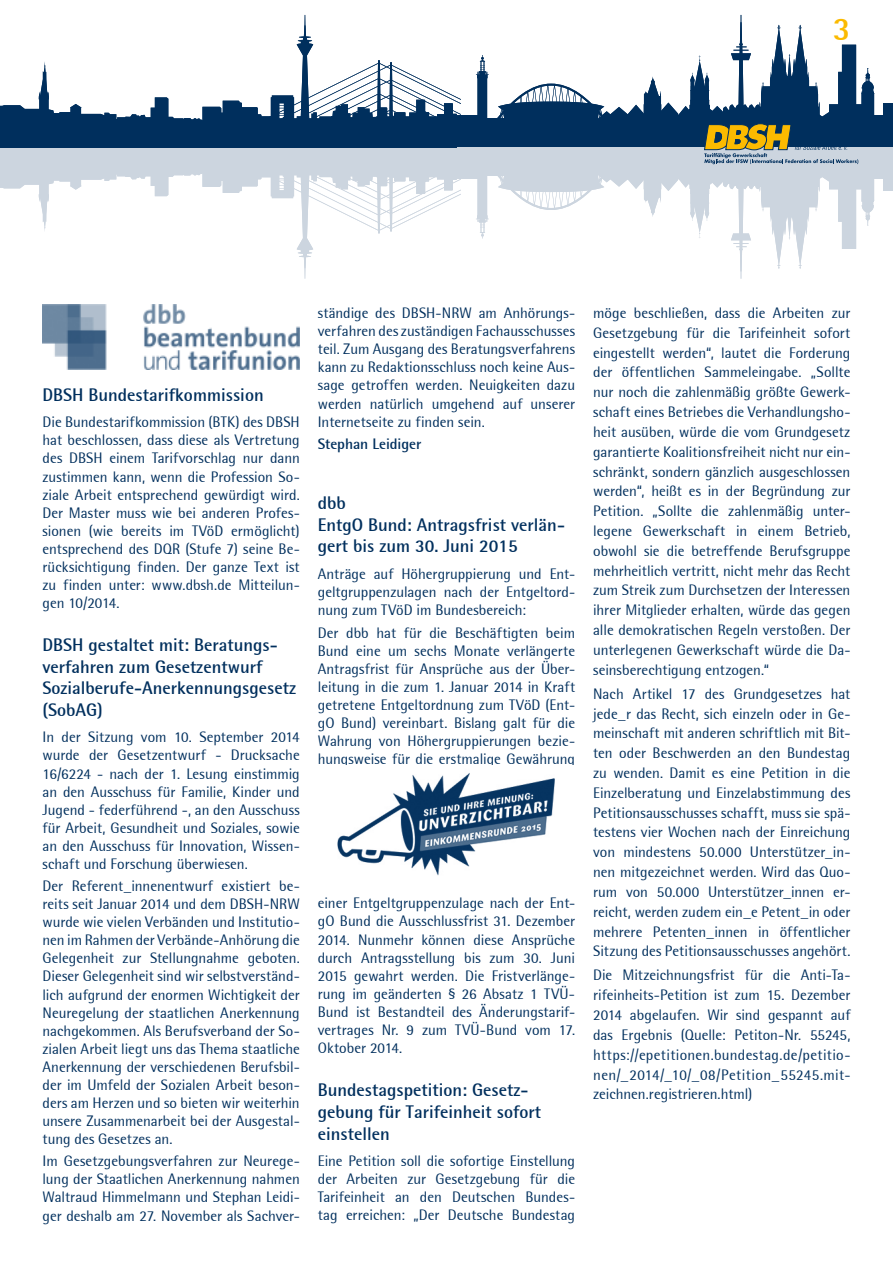
<style>
.page{position:relative;width:893px;height:1263px;background:#fff}
.page>*{position:absolute;margin:0;border:0;box-sizing:border-box;transform-origin:0 0}
.t1{font:700 33px "Rotis Semi Sans";color:#fbba00}
.t2{font:700 18px/21.8px "Rotis Semi Sans";color:#002f5d}
.t3{font:15px/19.8px "Rotis Semi Sans";color:#002f5d;text-align:justify}
.t4{font:700 15px "Rotis Semi Sans";letter-spacing:-.005em;color:#002f5d}
</style>
<div class="page">
<svg style="left:0;top:147px;width:461px;height:132px"></svg>
<svg style="left:0;top:15px;width:461px;height:107px"></svg>
<div style="left:0;top:122px;width:461px;height:25px;background:#002f5d"></div>
<div style="left:864px;top:158px;width:25px;height:21px;background:#ccd5df"></div>
<div style="left:883px;top:158px;width:10px;height:33px;background:#ccd5df"></div>
<div style="left:458px;top:158px;width:24px;height:21px;background:#ccd5df"></div>
<div style="left:458px;top:147px;width:435px;height:17px;background:#ccd5df"></div>
<div style="left:864px;top:115px;width:25px;height:20px;background:#002f5d"></div>
<div style="left:883px;top:103px;width:10px;height:32px;background:#002f5d"></div>
<div style="left:458px;top:115px;width:24px;height:20px;background:#002f5d"></div>
<div style="left:458px;top:129px;width:435px;height:18px;background:#002f5d"></div>
<svg style="left:476px;top:15px;width:398px;height:264px"></svg>
<img style="left:337px;top:773px;width:218px;height:103px">
<img style="left:43px;top:305px;width:257px;height:65px">
<h1 class="t1" style="left:833px;top:9px;width:19px">3</h1>
<p class="t2" style="left:43px;top:383px;width:223px">DBSH Bundestarifkommission</p>
<p class="t3" style="left:43px;top:413px;width:259px;line-height:18px">Die Bundestarifkommission (BTK) des DBSH hat beschlossen, dass diese als Vertretung des DBSH einem Tarifvorschlag nur dann zustimmen kann, wenn die Profession So&shy;ziale Arbeit entsprechend gewürdigt wird.<br>Der Master muss wie bei anderen Profes&shy;sionen (wie bereits im TVöD ermöglicht) entsprechend des DQR (Stufe 7) seine Be&shy;rücksichtigung finden. Der ganze Text ist zu finden unter: www.dbsh.de Mitteilun&shy;gen 10/2014.</p>
<p class="t2" style="left:43px;top:634px;width:255px">DBSH gestaltet mit: Beratungs&shy;verfahren zum Gesetzentwurf<br>Sozialberufe-Anerkennungsgesetz (SobAG)</p>
<p class="t3" style="left:43px;top:728px;width:259px;line-height:18px">In der Sitzung vom 10. September 2014 wurde der Gesetzentwurf - Drucksache 16/6224 - nach der 1. Lesung einstimmig an den Ausschuss für Familie, Kinder und Jugend - federführend -, an den Ausschuss für Arbeit, Gesundheit und Soziales, sowie an den Ausschuss für Innovation, Wissen&shy;schaft und Forschung überwiesen.</p>
<p class="t3" style="left:43px;top:877px;width:259px;line-height:18px">Der Referent_innenentwurf existiert be&shy;reits seit Januar 2014 und dem DBSH-NRW wurde wie vielen Verbänden und Institutio&shy;nen im Rahmen der Verbände-Anhörung die Gelegenheit zur Stellungnahme geboten.<br>Dieser Gelegenheit sind wir selbstverständ&shy;lich aufgrund der enormen Wichtigkeit der Neuregelung der staatlichen Anerkennung nachgekommen. Als Berufsverband der So&shy;zialen Arbeit liegt uns das Thema staatliche Anerkennung der verschiedenen Berufsbil&shy;der im Umfeld der Sozialen Arbeit beson&shy;ders am Herzen und so bieten wir weiterhin unsere Zusammenarbeit bei der Ausgestal&shy;tung des Gesetzes an.</p>
<p class="t3" style="left:43px;top:1152px;width:259px;line-height:18px">Im Gesetzgebungsverfahren zur Neurege&shy;lung der Staatlichen Anerkennung nahmen Waltraud Himmelmann und Stephan Leidi&shy;ger deshalb am 27. November als Sachver-</p>
<p class="t3" style="left:318px;top:304px;width:259px;line-height:18.1px">ständige des DBSH-NRW am Anhörungs&shy;verfahren des zuständigen Fachausschusses teil. Zum Ausgang des Beratungsverfahrens kann zu Redaktionsschluss noch keine Aus&shy;sage getroffen werden. Neuigkeiten dazu werden natürlich umgehend auf unserer Internetseite zu finden sein.</p>
<p class="t4" style="left:318px;top:435px;width:105px">Stephan Leidiger</p>
<p class="t2" style="left:318px;top:492px;width:249px">dbb<br>EntgO Bund: Antragsfrist verlän&shy;gert bis zum 30. Juni 2015</p>
<p class="t3" style="left:318px;top:565px;width:259px;line-height:18.1px">Anträge auf Höhergruppierung und Ent&shy;geltgruppenzulagen nach der Entgeltord&shy;nung zum TVöD im Bundesbereich:</p>
<p class="t3" style="left:318px;top:623px;width:259px;line-height:18.1px">Der dbb hat für die Beschäftigten beim Bund eine um sechs Monate verlängerte Antragsfrist für Ansprüche aus der Über&shy;leitung in die zum 1. Januar 2014 in Kraft getretene Entgeltordnung zum TVöD (Ent&shy;gO Bund) vereinbart. Bislang galt für die Wahrung von Höhergruppierungen bezie&shy;hungsweise für die erstmalige Gewährung</p>
<p class="t3" style="left:318px;top:894px;width:259px;line-height:18.1px">einer Entgeltgruppenzulage nach der Ent&shy;gO Bund die Ausschlussfrist 31. Dezember 2014. Nunmehr können diese Ansprüche durch Antragsstellung bis zum 30. Juni 2015 gewahrt werden. Die Fristverlänge&shy;rung im geänderten § 26 Absatz 1 TVÜ-Bund ist Bestandteil des Änderungstarif&shy;vertrages Nr. 9 zum TVÜ-Bund vom 17.<br>Oktober 2014.</p>
<p class="t2" style="left:318px;top:1079px;width:225px">Bundestagspetition: Gesetz&shy;gebung für Tarifeinheit sofort einstellen</p>
<p class="t3" style="left:318px;top:1152px;width:259px;line-height:18.1px">Eine Petition soll die sofortige Einstellung der Arbeiten zur Gesetzgebung für die Tarifeinheit an den Deutschen Bundes&shy;tag erreichen: „Der Deutsche Bundestag</p>
<p class="t3" style="left:593px;top:303px;width:259px">möge beschließen, dass die Arbeiten zur Gesetzgebung für die Tarifeinheit sofort eingestellt werden“, lautet die Forderung der öffentlichen Sammeleingabe. „Sollte nur noch die zahlenmäßig größte Gewerk&shy;schaft eines Betriebes die Verhandlungsho&shy;heit ausüben, würde die vom Grundgesetz garantierte Koalitionsfreiheit nicht nur ein&shy;schränkt, sondern gänzlich ausgeschlossen werden“, heißt es in der Begründung zur Petition. „Sollte die zahlenmäßig unter&shy;legene Gewerkschaft in einem Betrieb, obwohl sie die betreffende Berufsgruppe mehrheitlich vertritt, nicht mehr das Recht zum Streik zum Durchsetzen der Interessen ihrer Mitglieder erhalten, würde das gegen alle demokratischen Regeln verstoßen. Der unterlegenen Gewerkschaft würde die Da&shy;seinsberechtigung entzogen.“</p>
<p class="t3" style="left:593px;top:684px;width:259px">Nach Artikel 17 des Grundgesetzes hat jede_r das Recht, sich einzeln oder in Ge&shy;meinschaft mit anderen schriftlich mit Bit&shy;ten oder Beschwerden an den Bundestag zu wenden. Damit es eine Petition in die Einzelberatung und Einzelabstimmung des Petitionsausschusses schafft, muss sie spä&shy;testens vier Wochen nach der Einreichung von mindestens 50.000 Unterstützer_in&shy;nen mitgezeichnet werden. Wird das Quo&shy;rum von 50.000 Unterstützer_innen er&shy;reicht, werden zudem ein_e Petent_in oder mehrere Petenten_innen in öffentlicher Sitzung des Petitionsausschusses angehört.</p>
<p class="t3" style="left:593px;top:965px;width:259px">Die Mitzeichnungsfrist für die Anti-Ta&shy;rifeinheits-Petition ist zum 15. Dezember 2014 abgelaufen. Wir sind gespannt auf das Ergebnis (Quelle: Petiton-Nr. 55245, https://epetitionen.bundestag.de/petitio&shy;nen/_2014/_10/_08/Petition_55245.mit&shy;zeichnen.registrieren.html)</p>
</div>
